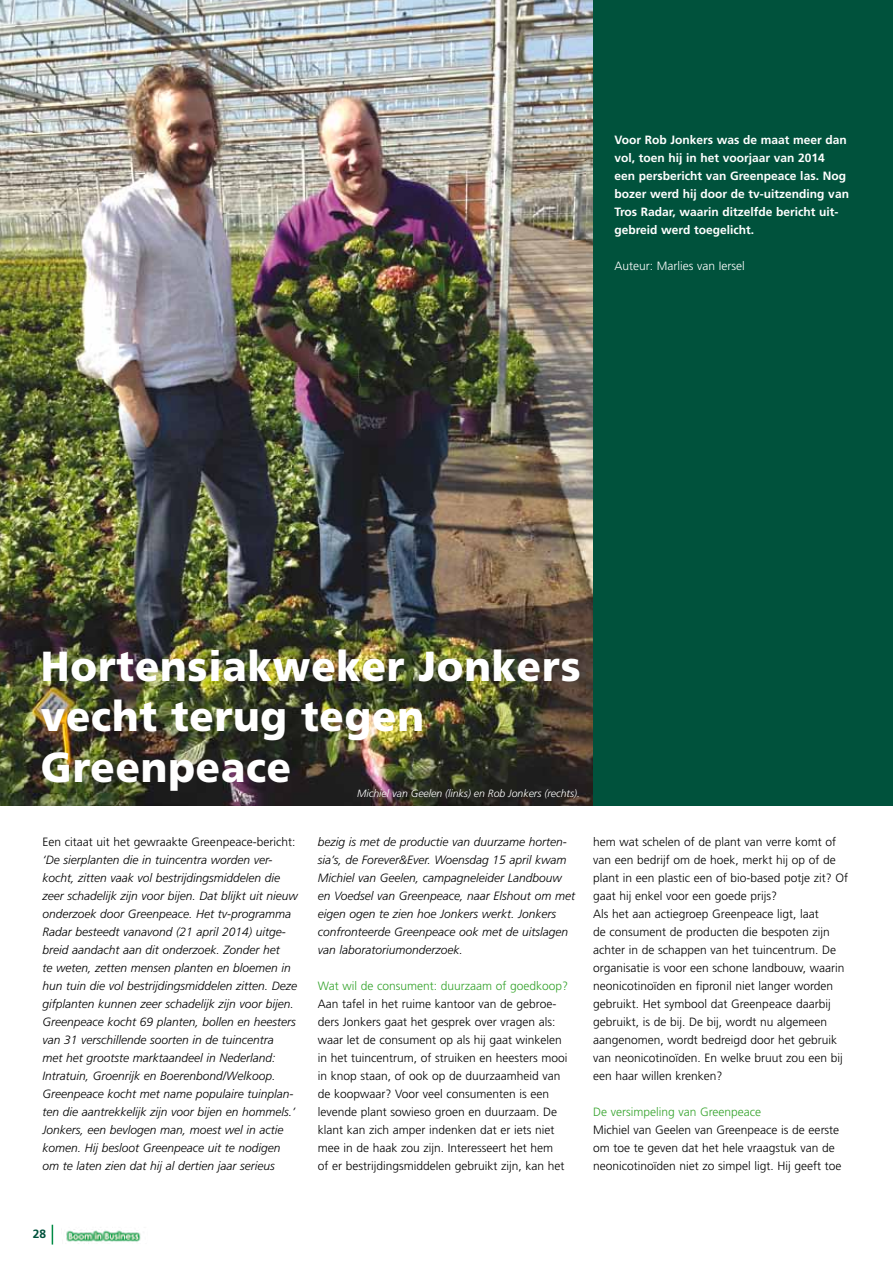
<style>
.page{position:relative;width:893px;height:1263px;background:#fff}
.page>*{position:absolute;margin:0;border:0;box-sizing:border-box;transform-origin:0 0}
.t1{font:900 42px/50.4px "Frutiger";letter-spacing:.02em;color:#fff;scale:.95 1}
.t2{font:300 12px/18px "Frutiger";color:#000}
.t3{font:italic 300 12px/18px "Frutiger";color:#000}
.t4{font:700 12px/18px "Frutiger";color:#fff}
.t5{font:300 12px "Frutiger";color:#35a32c}
.t6{font:300 12px "Frutiger";color:#fff}
.t7{font:700 12px "Frutiger";color:#00523c}
.t8{font:italic 300 10.5px "Frutiger";color:#fff}
</style>
<div class="page">
<svg style="left:52px;top:1225px;width:1px;height:19px"></svg>
<img style="left:66px;top:1229px;width:75px;height:15px">
<img style="left:0;top:0;width:593px;height:805px">
<div style="left:593px;top:0;width:300px;height:805px;background:#00523c"></div>
<hr style="left:892px;top:0;width:1px;height:170px;background:#fecc00">
<p class="t4" style="left:614px;top:131px;width:236px">Voor Rob Jonkers was de maat meer dan vol, toen hij in het voorjaar van 2014<br>een persbericht van Greenpeace las. Nog bozer werd hij door de tv-uitzending van Tros Radar, waarin ditzelfde bericht uit&shy;gebreid werd toegelicht.</p>
<p class="t6" style="left:614px;top:259px;width:132px">Auteur: Marlies van Iersel</p>
<h1 class="t1" style="left:41px;top:640px;width:570px">Hortensiakweker Jonkers vecht terug tegen<br>Greenpeace</h1>
<p class="t8" style="left:357px;top:787px;width:224px">Michiel van Geelen (links) en Rob Jonkers (rechts).</p>
<p class="t2" style="left:43px;top:833px;width:254px">Een citaat uit het gewraakte Greenpeace-bericht:</p>
<p class="t3" style="left:43px;top:851px;width:257px">‘De sierplanten die in tuincentra worden ver&shy;kocht, zitten vaak vol bestrijdingsmiddelen die zeer schadelijk zijn voor bijen. Dat blijkt uit nieuw onderzoek door Greenpeace. Het tv-programma Radar besteedt vanavond (21 april 2014) uitge&shy;breid aandacht aan dit onderzoek. Zonder het<br>te weten, zetten mensen planten en bloemen in hun tuin die vol bestrijdingsmiddelen zitten. Deze gifplanten kunnen zeer schadelijk zijn voor bijen.<br>Greenpeace kocht 69 planten, bollen en heesters van 31 verschillende soorten in de tuincentra<br>met het grootste marktaandeel in Nederland:<br>Intratuin, Groenrijk en Boerenbond/Welkoop.<br>Greenpeace kocht met name populaire tuinplan&shy;ten die aantrekkelijk zijn voor bijen en hommels.’ Jonkers, een bevlogen man, moest wel in actie komen. Hij besloot Greenpeace uit te nodigen om te laten zien dat hij al dertien jaar serieus</p>
<p class="t3" style="left:318px;top:833px;width:259px">bezig is met de productie van duurzame horten&shy;sia’s, de Forever&amp;Ever. Woensdag 15 april kwam Michiel van Geelen, campagneleider Landbouw en Voedsel van Greenpeace, naar Elshout om met eigen ogen te zien hoe Jonkers werkt. Jonkers confronteerde Greenpeace ook met de uitslagen van laboratoriumonderzoek.</p>
<p class="t5" style="left:318px;top:979px;width:252px">Wat wil de consument: duurzaam of goedkoop?</p>
<p class="t2" style="left:318px;top:995px;width:251px">Aan tafel in het ruime kantoor van de gebroe&shy;ders Jonkers gaat het gesprek over vragen als: waar let de consument op als hij gaat winkelen in het tuincentrum, of struiken en heesters mooi in knop staan, of ook op de duurzaamheid van de koopwaar? Voor veel consumenten is een levende plant sowieso groen en duurzaam. De klant kan zich amper indenken dat er iets niet mee in de haak zou zijn. Interesseert het hem<br>of er bestrijdingsmiddelen gebruikt zijn, kan het</p>
<p class="t2" style="left:593px;top:833px;width:257px">hem wat schelen of de plant van verre komt of van een bedrijf om de hoek, merkt hij op of de plant in een plastic een of bio-based potje zit? Of gaat hij enkel voor een goede prijs?<br>Als het aan actiegroep Greenpeace ligt, laat<br>de consument de producten die bespoten zijn achter in de schappen van het tuincentrum. De organisatie is voor een schone landbouw, waarin neonicotinoïden en fipronil niet langer worden gebruikt. Het symbool dat Greenpeace daarbij gebruikt, is de bij. De bij, wordt nu algemeen aangenomen, wordt bedreigd door het gebruik van neonicotinoïden. En welke bruut zou een bij een haar willen krenken?</p>
<p class="t5" style="left:593px;top:1105px;width:170px">De versimpeling van Greenpeace</p>
<p class="t2" style="left:593px;top:1121px;width:250px">Michiel van Geelen van Greenpeace is de eerste om toe te geven dat het hele vraagstuk van de neonicotinoïden niet zo simpel ligt. Hij geeft toe</p>
<p class="t7" style="left:33px;top:1227px;width:15px">28</p>
</div>
